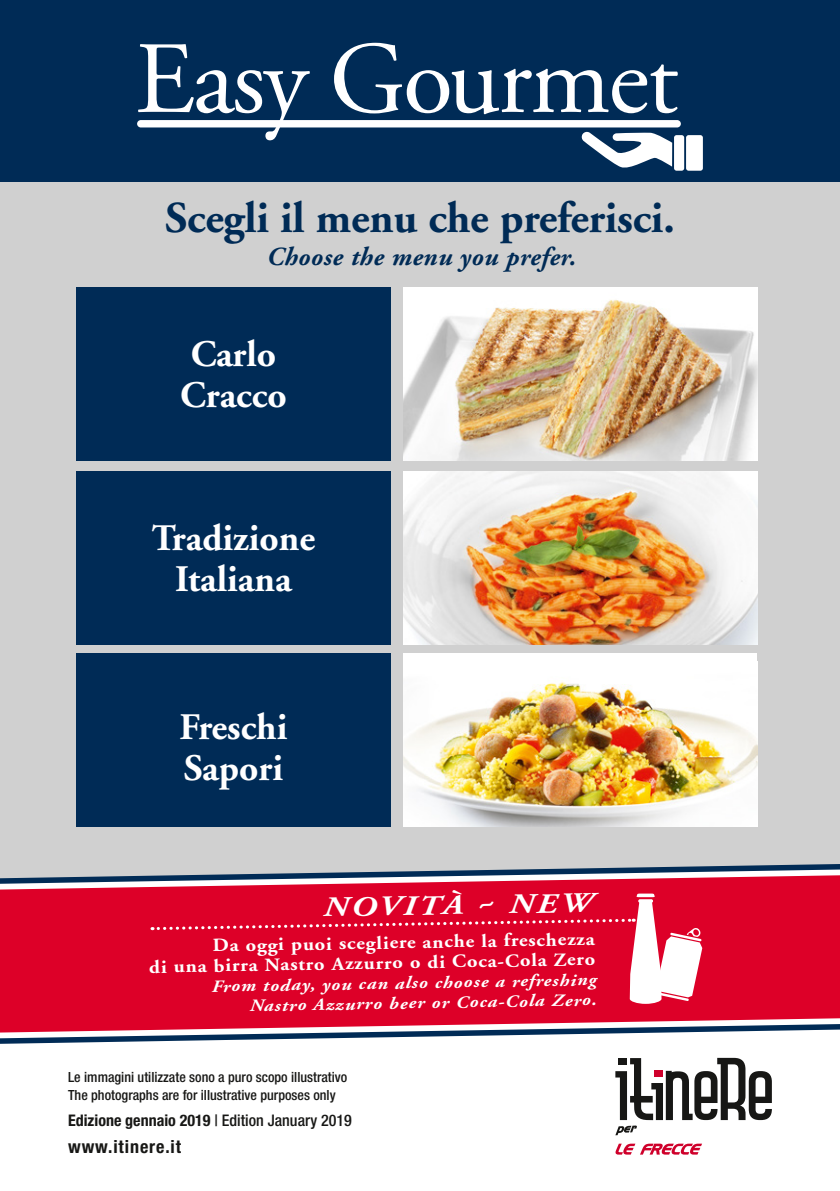
<style>
.page{position:relative;width:840px;height:1191px;background:#fff}
.page>*{position:absolute;margin:0;border:0;box-sizing:border-box;transform-origin:0 0}
.t1{font:700 44px "Adobe Garamond";letter-spacing:-.005em;color:#002b56}
.t2{font:700 37.4px/40.8px "Adobe Garamond";color:#fff}
.t3{font:italic 700 27.8px "Adobe Garamond";color:#fff;scale:1.23 1}
.t4{font:italic 700 26px "Adobe Garamond";letter-spacing:.02em;color:#002b56}
.t5{font:700 18.6px/20.2px "Adobe Garamond";color:#fff;text-align:right;scale:1.1 1}
.t6{font:700 condensed 18px "Helvetica Neue LT Std";letter-spacing:.05em;color:#171715}
.t7{font:italic 700 17.2px/20.2px "Adobe Garamond";color:#fff;text-align:right;scale:1.12 1}
.t8{font:700 condensed 16px "Helvetica Neue LT Std";color:#171715}
.t9{font:500 condensed 14px/18px "Helvetica Neue LT Std";color:#171715}
.s1{font-weight:500}
</style>
<div class="page">
<div style="left:0;top:181px;width:839px;height:791px;background:#d0d0d0"></div>
<div style="left:0;top:0;width:839px;height:181px;background:#002b56"></div>
<svg style="left:137px;top:43px;width:565px;height:128px"></svg>
<div style="left:76px;top:287px;width:314px;height:173px;background:#002b56"></div>
<img style="left:403px;top:287px;width:353px;height:173px">
<div style="left:76px;top:653px;width:314px;height:173px;background:#002b56"></div>
<div style="left:403px;top:653px;width:353px;height:173px;background:#fff"></div>
<img style="left:403px;top:682px;width:353px;height:144px">
<div style="left:76px;top:471px;width:314px;height:173px;background:#002b56"></div>
<img style="left:403px;top:471px;width:353px;height:173px">
<svg style="left:615px;top:1057px;width:156px;height:78px"></svg>
<svg style="left:615px;top:1143px;width:86px;height:11px"></svg>
<svg style="left:0;top:864px;width:839px;height:179px"></svg>
<svg style="left:0;top:869px;width:839px;height:169px"></svg>
<svg style="left:0;top:875px;width:839px;height:157px;fill:#dd0028"></svg>
<svg style="left:152px;top:893px;width:550px;height:110px"></svg>
<h1 class="t1" style="left:165px;top:194px;width:511px">Scegli il menu che preferisci.</h1>
<h3 class="t4" style="left:265px;top:243px;width:311px">Choose the menu you prefer.</h3>
<h2 class="t2" style="left:180px;top:335px;width:108px">Carlo<br>Cracco</h2>
<h2 class="t2" style="left:152px;top:519px;width:165px;text-align:center">Tradizione<br>Italiana</h2>
<h2 class="t2" style="left:179px;top:708px;width:109px">Freschi<br>Sapori</h2>
<h3 class="t3" style="left:322px;top:892px;width:220px;rotate:-1deg">NOVITÀ ~ NEW</h3>
<h3 class="t5" style="left:148px;top:937px;width:407px;rotate:-1deg">Da oggi puoi scegliere anche la freschezza<br>di una birra Nastro Azzurro o di Coca-Cola Zero</h3>
<p class="t7" style="left:211px;top:976px;width:345px;rotate:-1deg">From today, you can also choose a refreshing<br>Nastro Azzurro beer or Coca-Cola Zero.</p>
<p class="t9" style="left:68px;top:1067px;width:280px">Le immagini utilizzate sono a puro scopo illustrativo<br>The photographs are for illustrative purposes only</p>
<p class="t8" style="left:68px;top:1110px;width:285px">Edizione gennaio 2019 <span class="s1">| Edition January 2019</span></p>
<p class="t6" style="left:68px;top:1135px;width:114px">www.itinere.it</p>
</div>
